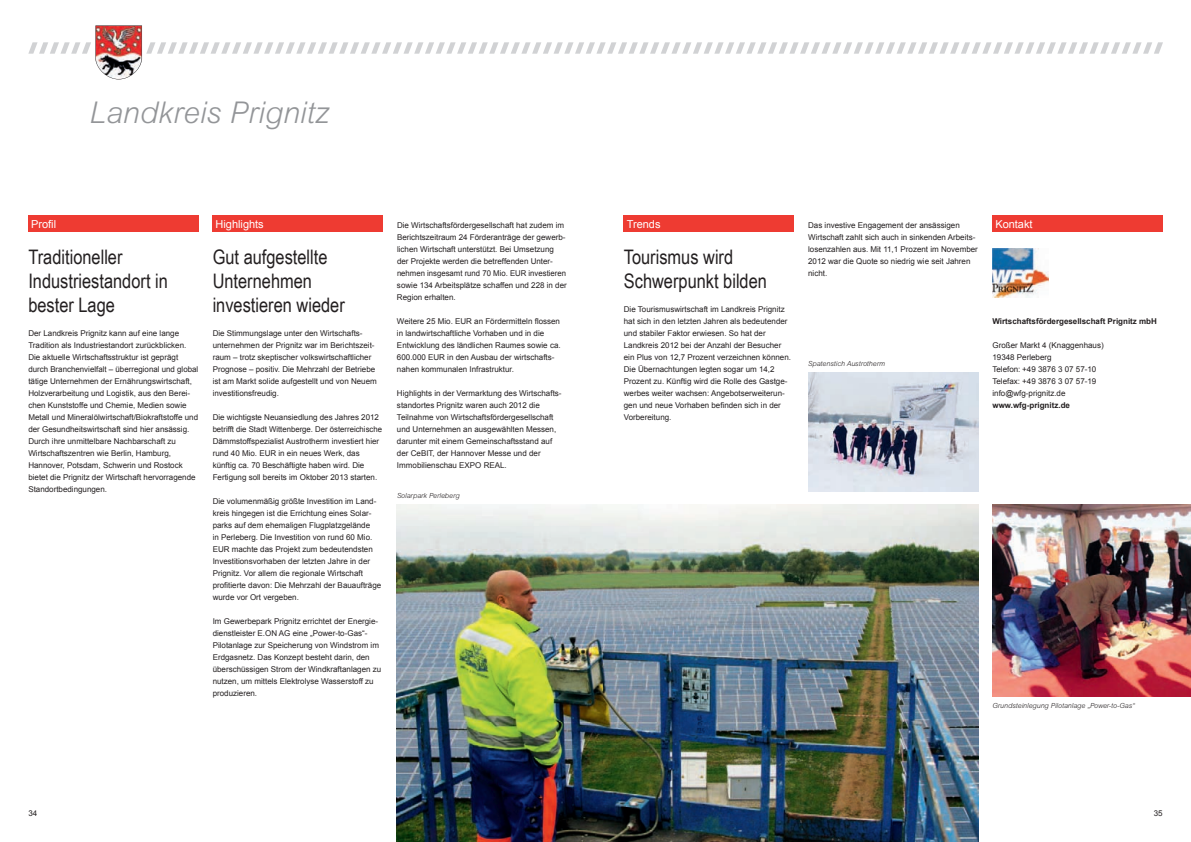
<style>
.page{position:relative;width:1191px;height:842px;background:#fff}
.page>*{position:absolute;margin:0;border:0;box-sizing:border-box;transform-origin:0 0}
.t1{font:italic 300 30px "Arial";color:#939598}
.t2{font:20px/24px "Arial Narrow";color:#231f20}
.t3{font:11px "Arial";color:#fff}
.t4{font:8px/12px "Arial";color:#231f20}
.t5{font:700 8px "Arial";color:#231f20}
.t6{font:italic 300 7px "Arial";color:#231f20}
</style>
<div class="page">
<div style="left:92px;top:22px;width:52px;height:60px;background:linear-gradient(to right,#fff,#fff)"></div>
<div style="left:28px;top:216px;width:170px;height:16px;background:#ee3b32"></div>
<div style="left:213px;top:216px;width:170px;height:16px;background:#ee3b32"></div>
<div style="left:624px;top:216px;width:170px;height:16px;background:#ee3b32"></div>
<svg style="left:28px;top:26px;width:1135px;height:53px"></svg>
<img style="left:808px;top:372px;width:170px;height:120px">
<img style="left:992px;top:248px;width:56px;height:50px">
<img style="left:397px;top:504px;width:581px;height:338px">
<img style="left:992px;top:504px;width:199px;height:192px">
<div style="left:992px;top:216px;width:170px;height:16px;background:#ee3b32"></div>
<h1 class="t1" style="left:90px;top:95px;width:242px">Landkreis Prignitz</h1>
<h3 class="t3" style="left:31px;top:217px;width:27px">Profil</h3>
<h2 class="t2" style="left:28px;top:244px;width:141px">Traditioneller<br>Industriestandort in bester Lage</h2>
<p class="t4" style="left:28px;top:327px;width:171px">Der Landkreis Prignitz kann auf eine lange Tradition als Industriestandort zurückblicken.<br>Die aktuelle Wirtschaftsstruktur ist geprägt durch Branchenvielfalt – überregional und global tätige Unternehmen der Ernährungswirtschaft, Holzverarbeitung und Logistik, aus den Berei&shy;chen Kunststoffe und Chemie, Medien sowie Metall und Mineralölwirtschaft/Biokraftstoffe und der Gesundheitswirtschaft sind hier ansässig.<br>Durch ihre unmittelbare Nachbarschaft zu Wirtschaftszentren wie Berlin, Hamburg, Hannover, Potsdam, Schwerin und Rostock bietet die Prignitz der Wirtschaft hervorragende Standortbedingungen.</p>
<h3 class="t3" style="left:215px;top:217px;width:50px">Highlights</h3>
<h2 class="t2" style="left:213px;top:244px;width:134px">Gut aufgestellte<br>Unter nehmen investieren wieder</h2>
<p class="t4" style="left:213px;top:327px;width:166px">Die Stimmungslage unter den Wirtschafts&shy;unternehmen der Prignitz war im Berichtszeit&shy;raum – trotz skeptischer volkswirtschaftlicher Prognose – positiv. Die Mehrzahl der Betriebe ist am Markt solide aufgestellt und von Neuem investitionsfreudig.</p>
<p class="t4" style="left:213px;top:411px;width:171px">Die wichtigste Neuansiedlung des Jahres 2012 betrifft die Stadt Wittenberge. Der österreichische Dämmstoffspezialist Austrotherm investiert hier rund 40 Mio. EUR in ein neues Werk, das künftig ca. 70 Beschäftigte haben wird. Die Fertigung soll bereits im Oktober 2013 starten.</p>
<p class="t4" style="left:213px;top:495px;width:170px">Die volumenmäßig größte Investition im Land&shy;kreis hingegen ist die Errichtung eines Solar&shy;parks auf dem ehemaligen Flugplatzgelände<br>in Perleberg. Die Investition von rund 60 Mio.<br>EUR machte das Projekt zum bedeutendsten Investitionsvorhaben der letzten Jahre in der Prignitz. Vor allem die regionale Wirtschaft profitierte davon: Die Mehrzahl der Bauaufträge wurde vor Ort vergeben.</p>
<p class="t4" style="left:213px;top:615px;width:170px">Im Gewerbepark Prignitz errichtet der Energie&shy;dienstleister E.ON AG eine „Power-to-Gas“- Pilotanlage zur Speicherung von Windstrom im Erdgasnetz. Das Konzept besteht darin, den überschüssigen Strom der Windkraftanlagen zu nutzen, um mittels Elektrolyse Wasserstoff zu produzieren.</p>
<p class="t4" style="left:397px;top:219px;width:171px">Die Wirtschaftsfördergesellschaft hat zudem im Berichtszeitraum 24 Förderanträge der gewerb&shy;lichen Wirtschaft unterstützt. Bei Umsetzung der Projekte werden die betreffenden Unter&shy;nehmen insgesamt rund 70 Mio. EUR investieren sowie 134 Arbeitsplätze schaffen und 228 in der Region erhalten.</p>
<p class="t4" style="left:397px;top:315px;width:165px">Weitere 25 Mio. EUR an Fördermitteln flossen in landwirtschaftliche Vorhaben und in die Entwicklung des ländlichen Raumes sowie ca.<br>600.000 EUR in den Ausbau der wirtschafts&shy;nahen kommunalen Infrastruktur.</p>
<p class="t4" style="left:397px;top:387px;width:166px">Highlights in der Vermarktung des Wirtschafts&shy;standortes Prignitz waren auch 2012 die Teilnahme von Wirtschaftsfördergesellschaft und Unternehmen an ausgewählten Messen, darunter mit einem Gemeinschaftsstand auf der CeBIT, der Hannover Messe und der Immobilien schau EXPO REAL.</p>
<p class="t6" style="left:397px;top:491px;width:64px">Solarpark Perleberg</p>
<h3 class="t3" style="left:626px;top:217px;width:35px">Trends</h3>
<h2 class="t2" style="left:624px;top:244px;width:145px">Tourismus wird<br>Schwerpunkt bilden</h2>
<p class="t4" style="left:624px;top:303px;width:169px">Die Tourismuswirtschaft im Landkreis Prignitz hat sich in den letzten Jahren als bedeutender und stabiler Faktor erwiesen. So hat der Landkreis 2012 bei der Anzahl der Besucher ein Plus von 12,7 Prozent verzeichnen können.<br>Die Übernachtungen legten sogar um 14,2<br>Prozent zu. Künftig wird die Rolle des Gastge&shy;werbes weiter wachsen: Angebotserweiterun&shy;gen und neue Vorhaben befinden sich in der Vorbereitung.</p>
<p class="t4" style="left:808px;top:219px;width:171px">Das investive Engagement der ansässigen Wirtschaft zahlt sich auch in sinkenden Arbeits&shy;losenzahlen aus. Mit 11,1 Prozent im November 2012 war die Quote so niedrig wie seit Jahren nicht.</p>
<h3 class="t3" style="left:995px;top:217px;width:39px">Kontakt</h3>
<p class="t6" style="left:808px;top:359px;width:78px">Spatenstich Austrotherm</p>
<p class="t5" style="left:992px;top:316px;width:166px">Wirtschaftsfördergesellschaft Prignitz mbH</p>
<p class="t4" style="left:992px;top:339px;width:113px">Großer Markt 4 (Knaggenhaus)<br>19348 Perleberg<br>Telefon: +49 3876 3 07 57-10<br>Telefax: +49 3876 3 07 57-19 info@wfg-prignitz.de</p>
<p class="t5" style="left:992px;top:400px;width:79px">www.wfg-prignitz.de</p>
<p class="t6" style="left:992px;top:702px;width:144px">Grundsteinlegung Pilotanlage „Power-to-Gas“</p>
<p class="t4" style="left:28px;top:807px;width:10px">34</p>
<p class="t4" style="left:1153px;top:807px;width:10px">35</p>
</div>
